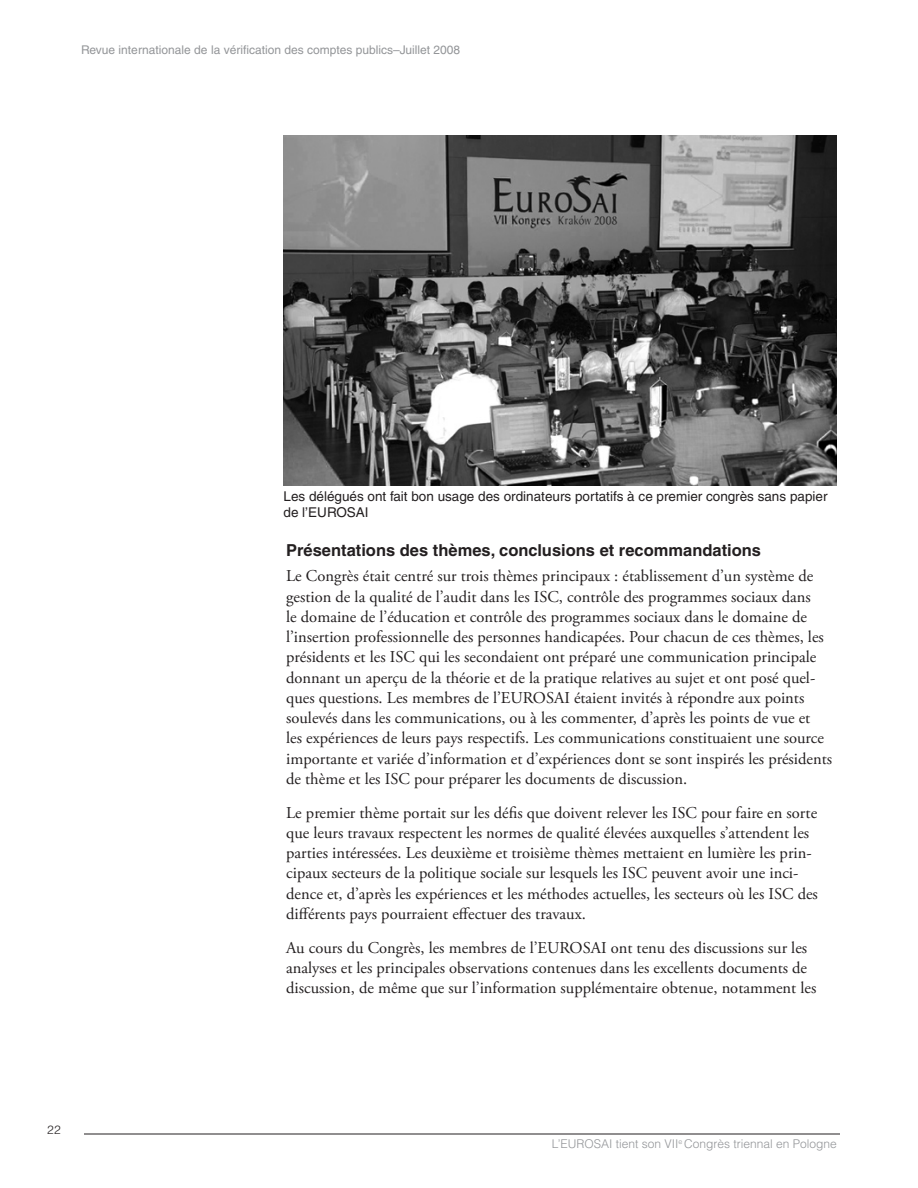
<style>
.page{position:relative;width:918px;height:1188px;background:#fff}
.page>*{position:absolute;margin:0;border:0;box-sizing:border-box;transform-origin:0 0}
.t1{font:16.5px/20.2px "Adobe Garamond Pro";color:#231f20}
.t2{font:700 16.5px "Helvetica";color:#231f20}
.t3{font:13.5px/16.5px "Helvetica";color:#231f20}
.t4{font:12px "Helvetica";color:#939598}
.t5{font:300 12px "Helvetica";color:#939598}
.t6{font:300 12px "Helvetica";color:#231f20}
</style>
<div class="page">
<hr style="left:84px;top:1134px;width:756px;height:1px;background:#231f20">
<img style="left:284px;top:135px;width:553px;height:351px">
<p class="t4" style="left:81px;top:43px;width:381px">Revue internationale de la vérification des comptes publics–Juillet 2008</p>
<p class="t6" style="left:47px;top:1122px;width:15px">22</p>
<p class="t3" style="left:284px;top:488px;width:546px">Les délégués ont fait bon usage des ordinateurs portatifs à ce premier congrès sans papier de l’EUROSAI</p>
<p class="t2" style="left:286px;top:540px;width:476px">Présentations des thèmes, conclusions et recommandations</p>
<p class="t1" style="left:286px;top:567px;width:548px">Le Congrès était centré sur trois thèmes principaux : établissement d’un système de gestion de la qualité de l’audit dans les ISC, contrôle des programmes sociaux dans<br>le domaine de l’éducation et contrôle des programmes sociaux dans le domaine de l’insertion professionnelle des personnes handicapées. Pour chacun de ces thèmes, les présidents et les ISC qui les secondaient ont préparé une communication principale donnant un aperçu de la théorie et de la pratique relatives au sujet et ont posé quel&shy;ques questions. Les membres de l’EUROSAI étaient invités à répondre aux points soulevés dans les communications, ou à les commenter, d’après les points de vue et<br>les expériences de leurs pays respectifs. Les communications constituaient une source importante et variée d’information et d’expériences dont se sont inspirés les présidents de thème et les ISC pour préparer les documents de discussion.</p>
<p class="t1" style="left:286px;top:803px;width:533px">Le premier thème portait sur les défis que doivent relever les ISC pour faire en sorte que leurs travaux respectent les normes de qualité élevées auxquelles s’attendent les parties intéressées. Les deuxième et troisième thèmes mettaient en lumière les prin&shy;cipaux secteurs de la politique sociale sur lesquels les ISC peuvent avoir une inci&shy;dence et, d’après les expériences et les méthodes actuelles, les secteurs où les ISC des différents pays pourraient effectuer des travaux.</p>
<p class="t1" style="left:286px;top:938px;width:532px">Au cours du Congrès, les membres de l’EUROSAI ont tenu des discussions sur les analyses et les principales observations contenues dans les excellents documents de discussion, de même que sur l’information supplémentaire obtenue, notamment les</p>
<p class="t5" style="left:552px;top:1137px;width:287px">L’EUROSAI tient son VII<sup>e</sup> Congrès triennal en Pologne</p>
</div>
